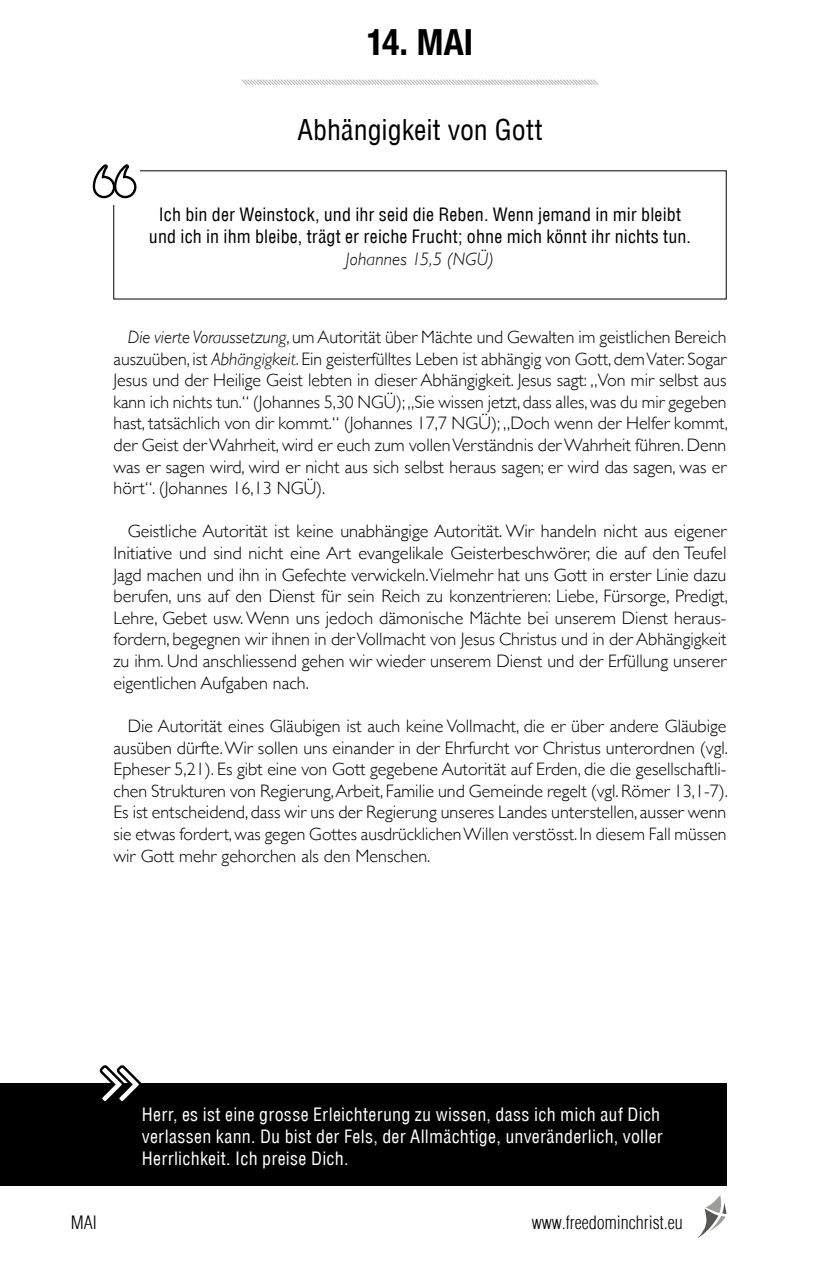
<style>
.page{position:relative;width:840px;height:1276px;background:#fff}
.page>*{position:absolute;margin:0;border:0;box-sizing:border-box;transform-origin:0 0}
.t1{font:700 condensed 36px "Helvetica Neue";color:#000}
.t2{font:condensed 28px "Helvetica";color:#000}
.t3{font:300 18px/21.6px "Gill Sans";color:#000;text-align:justify}
.t4{font:condensed 18px/22px "Helvetica";letter-spacing:.015em;color:#fff}
.t5{font:condensed 18px/22px "Helvetica";letter-spacing:.01em;color:#000;text-align:center}
.t6{font:300 condensed 18px "Helvetica";color:#000}
.t7{font:italic 300 18px "Gill Sans";letter-spacing:.01em;color:#000}
.s1{font-style:italic}
</style>
<div class="page">
<svg style="left:697px;top:1195px;width:29px;height:43px"></svg>
<svg style="left:241px;top:79px;width:358px;height:6px"></svg>
<div style="left:0;top:1083px;width:726px;height:102px;background:#000"></div>
<svg style="left:99px;top:1065px;width:42px;height:37px"></svg>
<svg style="left:93px;top:164px;width:43px;height:34px"></svg>
<h1 class="t1" style="left:366px;top:20px;width:108px">14. MAI</h1>
<h2 class="t2" style="left:297px;top:113px;width:246px">Abhängigkeit von Gott</h2>
<p class="t5" style="left:149px;top:203px;width:543px">Ich bin der Weinstock, und ihr seid die Reben. Wenn jemand in mir bleibt und ich in ihm bleibe, trägt er reiche Frucht; ohne mich könnt ihr nichts tun.</p>
<p class="t7" style="left:346px;top:249px;width:149px">Johannes 15,5 (NGÜ)</p>
<p class="t3" style="left:113px;top:325px;width:615px;text-indent:14px"><span class="s1">Die vierte Voraussetzung</span>, um Autorität über Mächte und Gewalten im geistlichen Bereich auszuüben, ist <span class="s1">Abhängigkeit</span>. Ein geisterfülltes Leben ist abhängig von Gott, dem Vater. Sogar Jesus und der Heilige Geist lebten in dieser Abhängigkeit. Jesus sagt: „Von mir selbst aus kann ich nichts tun.“ (Johannes 5,30 NGÜ); „Sie wissen jetzt, dass alles, was du mir gegeben hast, tatsächlich von dir kommt.“ (Johannes 17,7 NGÜ); „Doch wenn der Helfer kommt, der Geist der Wahrheit, wird er euch zum vollen Verständnis der Wahrheit führen. Denn was er sagen wird, wird er nicht aus sich selbst heraus sagen; er wird das sagen, was er hört“. (Johannes 16,13 NGÜ).</p>
<p class="t3" style="left:113px;top:520px;width:615px;text-indent:14px">Geistliche Autorität ist keine unabhängige Autorität. Wir handeln nicht aus eigener Initiative und sind nicht eine Art evangelikale Geisterbeschwörer, die auf den Teufel Jagd machen und ihn in Gefechte verwickeln.Vielmehr hat uns Gott in erster Linie dazu berufen, uns auf den Dienst für sein Reich zu konzentrieren: Liebe, Fürsorge, Predigt, Lehre, Gebet usw. Wenn uns jedoch dämonische Mächte bei unserem Dienst heraus&shy;fordern, begegnen wir ihnen in der Vollmacht von Jesus Christus und in der Abhängigkeit zu ihm. Und anschliessend gehen wir wieder unserem Dienst und der Erfüllung unserer eigentlichen Aufgaben nach.</p>
<p class="t3" style="left:113px;top:714px;width:615px;text-indent:14px">Die Autorität eines Gläubigen ist auch keine Vollmacht, die er über andere Gläubige ausüben dürfte. Wir sollen uns einander in der Ehrfurcht vor Christus unterordnen (vgl.<br>Epheser 5,21). Es gibt eine von Gott gegebene Autorität auf Erden, die die gesellschaftli&shy;chen Strukturen von Regierung, Arbeit, Familie und Gemeinde regelt (vgl. Römer 13,1-7).<br>Es ist entscheidend, dass wir uns der Regierung unseres Landes unterstellen, ausser wenn sie etwas fordert, was gegen Gottes ausdrücklichen Willen verstösst. In diesem Fall müssen wir Gott mehr gehorchen als den Menschen.</p>
<p class="t4" style="left:142px;top:1103px;width:522px">Herr, es ist eine grosse Erleichterung zu wissen, dass ich mich auf Dich verlassen kann. Du bist der Fels, der Allmächtige, unveränderlich, voller<br>Herrlichkeit. Ich preise Dich.</p>
<p class="t6" style="left:71px;top:1211px;width:27px">MAI</p>
<p class="t6" style="left:531px;top:1211px;width:152px">www.freedominchrist.eu</p>
</div>
